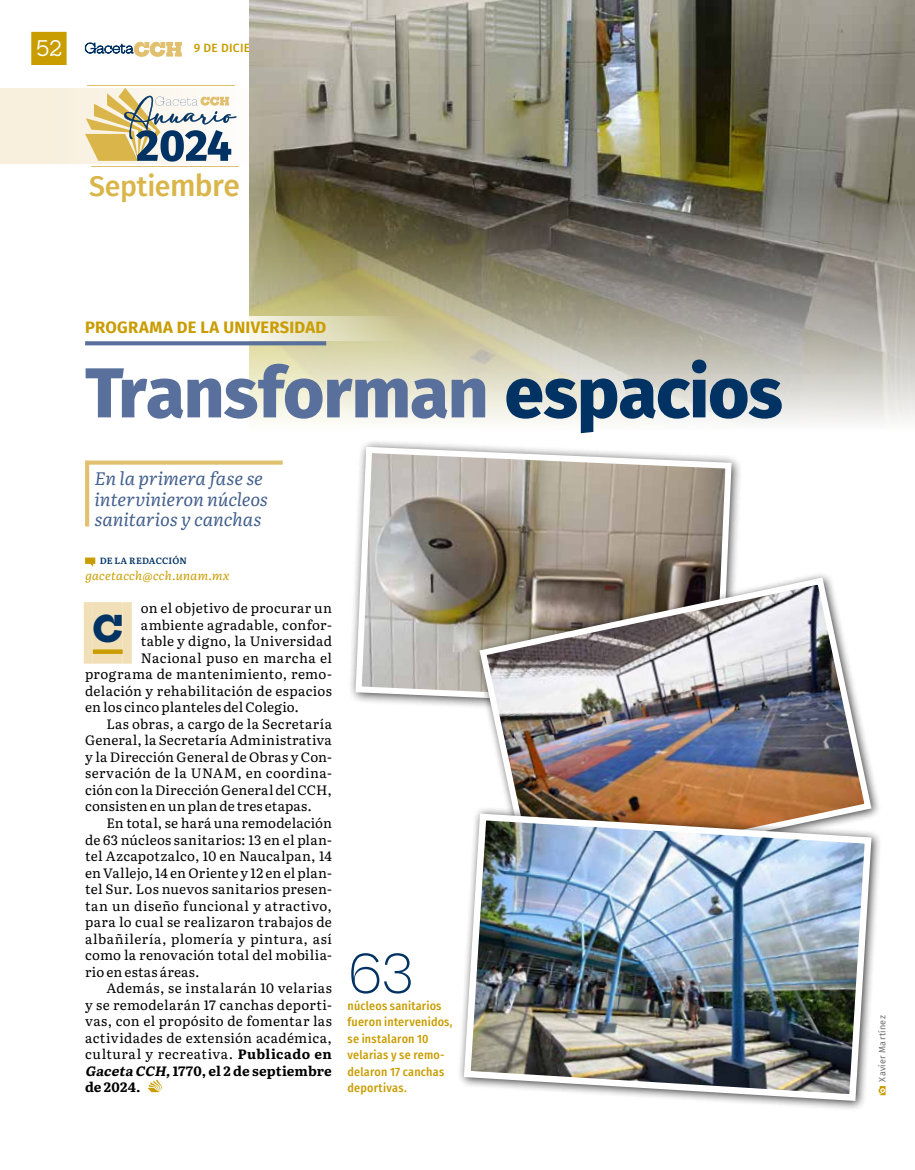
<style>
.page{position:relative;width:915px;height:1170px;background:#fff}
.page>*{position:absolute;margin:0;border:0;box-sizing:border-box;transform-origin:0 0}
.t1{font:800 70.5px "Fira Sans";letter-spacing:-.01em;color:#5a709c}
.t2{font:300 52.5px "Hepta Slab";color:#003263}
.t3{font:800 35.4px "Hepta Slab";color:#003263}
.t4{font:500 28.5px "Fira Sans";letter-spacing:-.005em;color:#dab549}
.t5{font:21px "Hepta Slab";color:#fff}
.t6{font:italic 18px/20.7px "Literata 18 pt";color:#425f8d}
.t7{font:700 16.5px "Fira Sans";letter-spacing:.015em;color:#c99d00}
.t8{font:13.5px "Literata 18 pt";letter-spacing:.02em;color:#000}
.t9{font:700 13.5px "Literata 18 pt";letter-spacing:.01em;color:#000}
.t10{font:13.5px "Literata 18 pt";letter-spacing:.045em;color:#000}
.t11{font:13.5px "Literata 18 pt";letter-spacing:.04em;color:#000}
.t12{font:500 12px/16.5px "Fira Sans Condensed";letter-spacing:.015em;color:#c99d00}
.t13{font:italic 12px "Literata 18 pt";color:#c99d00}
.t14{font:9px "Fira Sans";letter-spacing:.03em;color:#706f6f}
.t15{font:600 9px "Literata 18 pt";letter-spacing:.01em;color:#003263}
.s1{font-size:30px}
.s2{color:#003263}
.s3{font-weight:700}
.s4{font-style:italic}
</style>
<div class="page">
<svg style="left:85px;top:41px;width:97px;height:16px"></svg>
<div style="left:31px;top:32px;width:36px;height:33px;background:#c99d00"></div>
<div style="left:347px;top:439px;width:395px;height:280px;background:#000;opacity:.75"></div>
<svg style="left:352px;top:443px;width:382px;height:268px"></svg>
<img style="left:249px;top:0;width:665px;height:190px">
<svg style="left:249px;top:190px;width:665px;height:232px"></svg>
<div style="left:212px;top:316px;width:193px;height:24px;background:linear-gradient(to right,#fff,#cac591)"></div>
<div style="left:472px;top:570px;width:409px;height:321px;background:#000;opacity:.75"></div>
<img style="left:476px;top:574px;width:398px;height:232px">
<div style="left:457px;top:806px;width:424px;height:305px;background:#000;opacity:.75"></div>
<img style="left:460px;top:810px;width:414px;height:294px">
<svg style="left:878px;top:1085px;width:7px;height:10px"></svg>
<svg style="left:0;top:88px;width:265px;height:75px;fill:#f8efdc"></svg>
<hr style="left:91px;top:166px;width:147px;height:1px;background:#e0c06f">
<hr style="left:88px;top:85px;width:147px;height:1px;background:#e0c06f">
<svg style="left:85px;top:88px;width:152px;height:74px"></svg>
<svg style="left:85px;top:341px;width:241px;height:4px"></svg>
<svg style="left:85px;top:460px;width:198px;height:67px"></svg>
<div style="left:84px;top:602px;width:9px;height:61px;background:#f1dfb8"></div>
<div style="left:93px;top:602px;width:30px;height:61px;background:#f1dfb8"></div>
<div style="left:123px;top:602px;width:9px;height:61px;background:#f1dfb8"></div>
<svg style="left:85px;top:557px;width:10px;height:10px"></svg>
<div style="left:93px;top:649px;width:30px;height:5px;background:#c99d00"></div>
<svg style="left:147px;top:1079px;width:15px;height:13px"></svg>
<h3 class="t5" style="left:36px;top:31px;width:28px">52</h3>
<h3 class="t4" style="left:89px;top:164px;width:152px">Septie<span class="s1">mbre</span></h3>
<p class="t7" style="left:85px;top:313px;width:242px">PROGRAMA DE LA UNIVERSIDAD</p>
<h1 class="t1" style="left:85px;top:331px;width:699px">Transforman <span class="s2">espacios</span></h1>
<h3 class="t6" style="left:94px;top:467px;width:177px">En la primera fase se intervinieron núcleos sanitarios y canchas</h3>
<p class="t15" style="left:100px;top:553px;width:88px">DE LA REDACCIÓN</p>
<p class="t13" style="left:85px;top:566px;width:147px">gacetacch@cch.unam.mx</p>
<h3 class="t3" style="left:93px;top:599px;width:31px">C</h3>
<p class="t8" style="left:141px;top:598px;width:192px">on el objetivo de procurar un</p>
<p class="t8" style="left:141px;top:614px;width:192px">ambiente agradable, confor-</p>
<p class="t8" style="left:141px;top:631px;width:192px">table y digno, la Universidad</p>
<p class="t8" style="left:141px;top:647px;width:192px">Nacional puso en marcha el</p>
<p class="t8" style="left:85px;top:664px;width:248px">programa de mantenimiento, remo-</p>
<p class="t8" style="left:85px;top:680px;width:248px">delación y rehabilitación de espacios</p>
<p class="t8" style="left:85px;top:697px;width:215px">en los cinco planteles del Colegio.</p>
<p class="t8" style="left:106px;top:713px;width:227px">Las obras, a cargo de la Secretaría</p>
<p class="t8" style="left:85px;top:730px;width:248px">General, la Secretaría Administrativa</p>
<p class="t8" style="left:85px;top:746px;width:248px">y la Dirección General de Obras y Con-</p>
<p class="t8" style="left:85px;top:763px;width:248px">servación de la UNAM, en coordina-</p>
<p class="t8" style="left:85px;top:779px;width:248px">ción con la Dirección General del CCH,</p>
<p class="t8" style="left:85px;top:796px;width:228px">consisten en un plan de tres etapas.</p>
<p class="t8" style="left:106px;top:812px;width:227px">En total, se hará una remodelación</p>
<p class="t8" style="left:85px;top:829px;width:248px">de 63 núcleos sanitarios: 13 en el plan-</p>
<p class="t8" style="left:85px;top:845px;width:248px">tel Azcapotzalco, 10 en Naucalpan, 14</p>
<p class="t8" style="left:85px;top:862px;width:248px">en Vallejo, 14 en Oriente y 12 en el plan-</p>
<p class="t8" style="left:85px;top:878px;width:248px">tel Sur. Los nuevos sanitarios presen-</p>
<p class="t8" style="left:85px;top:895px;width:248px">tan un diseño funcional y atractivo,</p>
<p class="t8" style="left:85px;top:911px;width:248px">para lo cual se realizaron trabajos de</p>
<p class="t10" style="left:85px;top:928px;width:248px">albañilería, plomería y pintura, así</p>
<p class="t8" style="left:85px;top:944px;width:248px">como la renovación total del mobilia-</p>
<p class="t8" style="left:85px;top:961px;width:116px">rio en estas áreas.</p>
<p class="t8" style="left:106px;top:977px;width:227px">Además, se instalarán 10 velarias</p>
<p class="t8" style="left:85px;top:994px;width:248px">y se remodelarán 17 canchas deporti-</p>
<p class="t8" style="left:85px;top:1010px;width:248px">vas, con el propósito de fomentar las</p>
<p class="t8" style="left:85px;top:1027px;width:248px">actividades de extensión académica,</p>
<p class="t11" style="left:85px;top:1043px;width:248px">cultural y recreativa. <span class="s3">Publicado en</span></p>
<p class="t9" style="left:85px;top:1060px;width:248px"><span class="s4">Gaceta CCH,</span>1770, el 2 de septiembre</p>
<p class="t9" style="left:85px;top:1076px;width:57px">de 2024.</p>
<h2 class="t2" style="left:347px;top:929px;width:67px">63</h2>
<p class="t12" style="left:347px;top:996px;width:106px">núcleos sanitarios fueron intervenidos, se instalaron 10 velarias y se remo&shy;delaron 17 canchas deportivas.</p>
<p class="t14" style="left:875px;top:1081px;width:68px;rotate:-90deg">Xavier Martínez</p>
</div>
